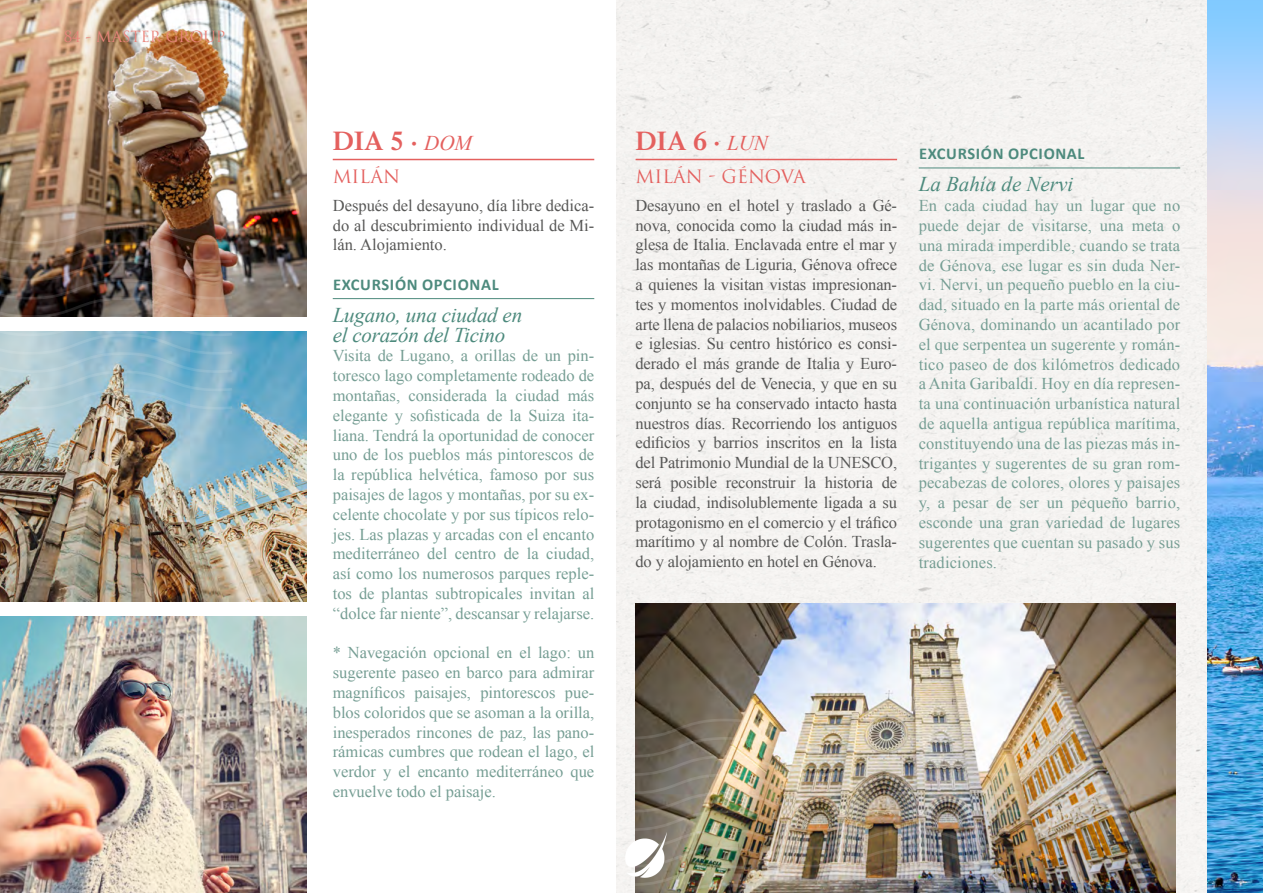
<style>
.page{position:relative;width:1263px;height:893px;background:#fff}
.page>*{position:absolute;margin:0;border:0;box-sizing:border-box;transform-origin:0 0}
.t1{font:600 27px "Times LT Std";color:#e4605e}
.t2{font:italic 21px/19.5px "Times New Roman";letter-spacing:-.01em;color:#4d8a7d}
.t3{font:18px "Trajan Pro";color:#e4605e}
.t4{font:16.5px/19.8px "Times New Roman";color:#769e94;text-align:justify}
.t5{font:16.5px/19.8px "Times New Roman";letter-spacing:-.005em;color:#575756;text-align:justify}
.t6{font:700 16.5px "Calibri";letter-spacing:.04em;color:#4d8a7d}
.t7{font:15px "Trajan Pro";letter-spacing:-.01em;color:#ea847b}
.s1{font-family:"Times New Roman";font-weight:400;font-style:italic;font-size:21px}
</style>
<div class="page">
<div style="left:617px;top:0;width:591px;height:893px;background:#f4f3f1"></div>
<img style="left:1208px;top:0;width:55px;height:893px">
<hr style="left:333px;top:159px;width:261px;height:1px;background:#e4605e">
<hr style="left:333px;top:298px;width:261px;height:1px;background:#4d8a7d">
<hr style="left:635px;top:159px;width:262px;height:1px;background:#e4605e">
<hr style="left:919px;top:168px;width:261px;height:1px;background:#4d8a7d">
<img style="left:0;top:332px;width:306px;height:269px">
<img style="left:0;top:616px;width:306px;height:277px">
<img style="left:635px;top:604px;width:540px;height:289px">
<img style="left:0;top:0;width:306px;height:317px">
<img style="left:631px;top:719px;width:389px;height:174px">
<img style="left:0;top:224px;width:232px;height:186px">
<img style="left:625px;top:833px;width:41px;height:44px">
<p class="t7" style="left:64px;top:27px;width:163px">84 - MASTER GROUP</p>
<h1 class="t1" style="left:333px;top:125px;width:141px">DIA 5 · <span class="s1">DOM</span></h1>
<p class="t3" style="left:333px;top:165px;width:69px">MILÁN</p>
<p class="t5" style="left:333px;top:195px;width:263px">Después del desayuno, día libre dedica&shy;do al descubrimiento individual de Mi&shy;lán. Alojamiento.</p>
<p class="t6" style="left:333px;top:273px;width:167px">EXCURSIÓN OPCIONAL</p>
<p class="t2" style="left:333px;top:305px;width:191px">Lugano, una ciudad en el corazón del Ticino</p>
<p class="t4" style="left:333px;top:346px;width:263px">Visita de Lugano, a orillas de un pin&shy;toresco lago completamente rodeado de montañas, considerada la ciudad más elegante y sofisticada de la Suiza ita&shy;liana. Tendrá la oportunidad de conocer uno de los pueblos más pintorescos de la república helvética, famoso por sus paisajes de lagos y montañas, por su ex&shy;celente chocolate y por sus típicos relo&shy;jes. Las plazas y arcadas con el encanto mediterráneo del centro de la ciudad, así como los numerosos parques reple&shy;tos de plantas subtropicales invitan al “dolce far niente”, descansar y relajarse.</p>
<p class="t4" style="left:333px;top:643px;width:263px">* Navegación opcional en el lago: un sugerente paseo en barco para admirar magníficos paisajes, pintorescos pue&shy;blos coloridos que se asoman a la orilla, inesperados rincones de paz, las pano&shy;rámicas cumbres que rodean el lago, el verdor y el encanto mediterráneo que envuelve todo el paisaje.</p>
<h1 class="t1" style="left:635px;top:125px;width:134px">DIA 6 · <span class="s1">LUN</span></h1>
<p class="t3" style="left:635px;top:165px;width:172px">MILÁN - GÉNOVA</p>
<p class="t5" style="left:635px;top:195px;width:263px">Desayuno en el hotel y traslado a Gé&shy;nova, conocida como la ciudad más in&shy;glesa de Italia. Enclavada entre el mar y las montañas de Liguria, Génova ofrece a quienes la visitan vistas impresionan&shy;tes y momentos inolvidables. Ciudad de arte llena de palacios nobiliarios, museos e iglesias. Su centro histórico es consi&shy;derado el más grande de Italia y Euro&shy;pa, después del de Venecia, y que en su conjunto se ha conservado intacto hasta nuestros días. Recorriendo los antiguos edificios y barrios inscritos en la lista del Patrimonio Mundial de la UNESCO, será posible reconstruir la historia de la ciudad, indisolublemente ligada a su protagonismo en el comercio y el tráfico marítimo y al nombre de Colón. Trasla&shy;do y alojamiento en hotel en Génova.</p>
<p class="t6" style="left:919px;top:142px;width:167px">EXCURSIÓN OPCIONAL</p>
<p class="t2" style="left:919px;top:174px;width:156px">La Bahía de Nervi</p>
<p class="t4" style="left:919px;top:195px;width:263px">En cada ciudad hay un lugar que no puede dejar de visitarse, una meta o una mirada imperdible, cuando se trata de Génova, ese lugar es sin duda Ner&shy;vi. Nervi, un pequeño pueblo en la ciu&shy;dad, situado en la parte más oriental de Génova, dominando un acantilado por el que serpentea un sugerente y román&shy;tico paseo de dos kilómetros dedicado a Anita Garibaldi. Hoy en día represen&shy;ta una continuación urbanística natural de aquella antigua república marítima, constituyendo una de las piezas más in&shy;trigantes y sugerentes de su gran rom&shy;pecabezas de colores, olores y paisajes y, a pesar de ser un pequeño barrio, esconde una gran variedad de lugares sugerentes que cuentan su pasado y sus tradiciones.</p>
</div>
